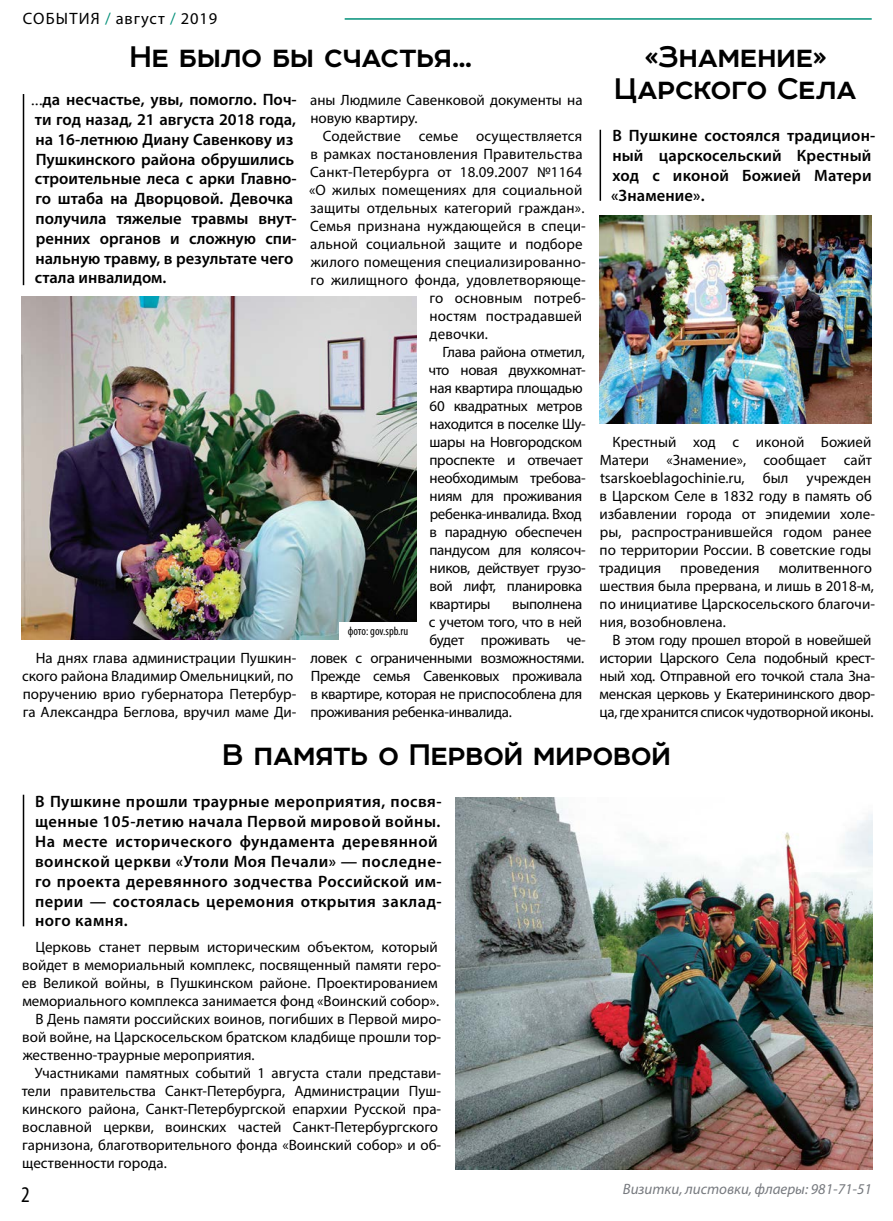
<style>
.page{position:relative;width:893px;height:1221px;background:#fff}
.page>*{position:absolute;margin:0;border:0;box-sizing:border-box;transform-origin:0 0}
.t1{font:700 34.5px/31.5px "Room";letter-spacing:-.005em;color:#000;text-align:center}
.t2{font:condensed 22.5px "Myriad Pro";color:#000}
.t3{font:600 16.5px/19.8px "Myriad Pro";letter-spacing:.01em;color:#000}
.t4{font:600 16.5px/19.8px "Myriad Pro";letter-spacing:.03em;color:#000}
.t5{font:16.5px "Myriad Pro";letter-spacing:.055em;color:#000}
.t6{font:15px/18px "Myriad Pro";color:#000}
.t7{font:15px/18px "Myriad Pro";letter-spacing:-.02em;color:#000}
.t8{font:italic 15px "Myriad Pro";color:#777a7f}
.t9{font:15px "Myriad Pro";letter-spacing:-.025em;color:#000}
.t10{font:condensed 12px "Myriad Pro";color:#000}
.s1{color:#008f78}
.s2{font-family:"Constantia";font-weight:400}
</style>
<div class="page">
<hr style="left:345px;top:18px;width:527px;height:2px;background:#008f78">
<img style="left:21px;top:296px;width:396px;height:343px">
<hr style="left:23px;top:94px;width:1px;height:191px;background:#000">
<hr style="left:23px;top:794px;width:1px;height:132px;background:#000">
<hr style="left:600px;top:130px;width:1px;height:71px;background:#000">
<img style="left:455px;top:797px;width:417px;height:371px">
<div style="left:339px;top:622px;width:78px;height:17px;background:#fff"></div>
<img style="left:600px;top:216px;width:272px;height:208px">
<p class="t5" style="left:23px;top:9px;width:196px">СОБЫТИЯ <span class="s1">/</span> август <span class="s1">/</span> 2019</p>
<h1 class="t1" style="left:614px;top:41px;width:244px">«Знамение»<br>Царского Села</h1>
<p class="t3" style="left:611px;top:125px;width:266px">В Пушкине состоялся традицион&shy;ный царскосельский Крестный ход с иконой Божией Матери «Знамение».</p>
<h1 class="t1" style="left:130px;top:41px;width:344px">Не было бы счастья…</h1>
<p class="t3" style="left:31px;top:89px;width:268px"><span class="s2">…</span>да несчастье, увы, помогло. Поч&shy;ти год назад, 21 августа 2018 года, на 16-летнюю Диану Савенкову из<br>Пушкинского района обрушились строительные леса с арки Главно&shy;го штаба на Дворцовой. Девочка получила тяжелые травмы внут&shy;ренних органов и сложную спи&shy;нальную травму, в результате чего стала инвалидом.</p>
<p class="t6" style="left:310px;top:91px;width:274px">аны Людмиле Савенковой документы на новую квартиру.</p>
<p class="t6" style="left:323px;top:127px;width:261px">Содействие семье осуществляется</p>
<p class="t6" style="left:310px;top:145px;width:274px">в рамках постановления Правительства</p>
<p class="t6" style="left:310px;top:163px;width:273px">Санкт-Петербурга от 18.09.2007 №1164</p>
<p class="t6" style="left:309px;top:181px;width:275px">«О жилых помещениях для социальной</p>
<p class="t6" style="left:310px;top:199px;width:276px">защиты отдельных категорий граждан».</p>
<p class="t6" style="left:310px;top:217px;width:277px">Семья признана нуждающейся в специ-</p>
<p class="t6" style="left:310px;top:235px;width:274px">альной социальной защите и подборе</p>
<p class="t6" style="left:311px;top:253px;width:276px">жилого помещения специализированно-</p>
<p class="t6" style="left:310px;top:271px;width:277px">го жилищного фонда, удовлетворяюще-</p>
<p class="t6" style="left:429px;top:289px;width:158px">го основным потреб-</p>
<p class="t6" style="left:429px;top:307px;width:154px">ностям пострадавшей</p>
<p class="t6" style="left:430px;top:325px;width:60px">девочки.</p>
<p class="t7" style="left:443px;top:343px;width:144px">Глава района отметил,</p>
<p class="t7" style="left:428px;top:361px;width:159px">что новая двухкомнат-</p>
<p class="t7" style="left:429px;top:379px;width:155px">ная квартира площадью</p>
<p class="t7" style="left:430px;top:397px;width:154px">60 квадратных метров</p>
<p class="t7" style="left:429px;top:415px;width:158px">находится в поселке Шу-</p>
<p class="t7" style="left:429px;top:433px;width:154px">шары на Новгородском</p>
<p class="t7" style="left:429px;top:451px;width:155px">проспекте и отвечает</p>
<p class="t7" style="left:429px;top:469px;width:158px">необходимым требова-</p>
<p class="t7" style="left:429px;top:487px;width:154px">ниям для проживания</p>
<p class="t7" style="left:430px;top:505px;width:154px">ребенка-инвалида. Вход</p>
<p class="t7" style="left:429px;top:523px;width:154px">в парадную обеспечен</p>
<p class="t7" style="left:429px;top:541px;width:158px">пандусом для колясоч-</p>
<p class="t7" style="left:429px;top:559px;width:158px">ников, действует грузо-</p>
<p class="t7" style="left:429px;top:577px;width:155px">вой лифт, планировка</p>
<p class="t7" style="left:429px;top:595px;width:63px">квартиры</p>
<p class="t7" style="left:512px;top:595px;width:72px">выполнена</p>
<p class="t7" style="left:429px;top:613px;width:155px">с учетом того, что в ней</p>
<p class="t9" style="left:429px;top:631px;width:158px">будет проживать че-</p>
<p class="t7" style="left:310px;top:649px;width:275px">ловек с ограниченными возможностями.</p>
<p class="t7" style="left:311px;top:667px;width:273px">Прежде семья Савенковых проживала</p>
<p class="t7" style="left:310px;top:685px;width:273px">в квартире, которая не приспособлена для</p>
<p class="t7" style="left:310px;top:703px;width:203px">проживания ребенка-инвалида.</p>
<h1 class="t1" style="left:223px;top:738px;width:449px">В память о Первой мировой</h1>
<p class="t6" style="left:599px;top:433px;width:277px;text-indent:14px">Крестный ход с иконой Божией<br>Матери «Знамение», сообщает сайт tsarskoeblagochinie.ru, был учрежден в Царском Селе в 1832 году в память об избавлении города от эпидемии холе&shy;ры, распространившейся годом ранее по территории России. В советские годы традиция</p>
<p class="t6" style="left:600px;top:559px;width:277px;text-indent:179px">молитвенного шествия была прервана, и лишь в 2018-м, по инициативе Царскосельского благочи&shy;ния, возобновлена.</p>
<p class="t7" style="left:600px;top:631px;width:277px;text-indent:13px">В этом году прошел второй в новейшей истории Царского Села подобный крест&shy;ный ход. Отправной его точкой стала Зна&shy;менская церковь у Екатерининского двор&shy;ца, где хранится список чудотворной иконы.</p>
<p class="t6" style="left:680px;top:559px;width:81px">проведения</p>
<p class="t10" style="left:348px;top:624px;width:62px">фото: gov.spb.ru</p>
<p class="t6" style="left:22px;top:649px;width:276px;text-indent:14px">На днях глава администрации Пушкин&shy;ского района Владимир Омельницкий, по поручению врио губернатора Петербур&shy;га Александра Беглова, вручил маме Ди-</p>
<p class="t4" style="left:35px;top:791px;width:408px">В Пушкине прошли траурные мероприятия, посвя&shy;щенные 105-летию начала Первой мировой войны.<br>На месте исторического фундамента деревянной воинской церкви «Утоли Моя Печали» — последне&shy;го проекта деревянного зодчества Российской им&shy;перии — состоялась церемония открытия заклад&shy;ного камня.</p>
<p class="t6" style="left:35px;top:937px;width:404px">Церковь станет первым историческим объектом, который</p>
<p class="t6" style="left:22px;top:955px;width:420px">войдет в мемориальный комплекс, посвященный памяти геро-</p>
<p class="t6" style="left:22px;top:973px;width:417px">ев Великой войны, в Пушкинском районе. Проектированием</p>
<p class="t6" style="left:22px;top:991px;width:418px">мемориального комплекса занимается фонд «Воинский собор».</p>
<p class="t6" style="left:35px;top:1009px;width:407px">В День памяти российских воинов, погибших в Первой миро-</p>
<p class="t6" style="left:22px;top:1027px;width:420px">вой войне, на Царскосельском братском кладбище прошли тор-</p>
<p class="t6" style="left:23px;top:1045px;width:234px">жественно-траурные мероприятия.</p>
<p class="t6" style="left:35px;top:1063px;width:408px">Участниками памятных событий 1 августа стали представи-</p>
<p class="t6" style="left:22px;top:1081px;width:421px">тели правительства Санкт-Петербурга, Администрации Пуш-</p>
<p class="t6" style="left:22px;top:1099px;width:420px">кинского района, Санкт-Петербургской епархии Русской пра-</p>
<p class="t6" style="left:22px;top:1117px;width:417px">вославной церкви, воинских частей Санкт-Петербургского</p>
<p class="t6" style="left:22px;top:1135px;width:420px">гарнизона, благотворительного фонда «Воинский собор» и об-</p>
<p class="t6" style="left:22px;top:1153px;width:146px">щественности города.</p>
<h2 class="t2" style="left:21px;top:1180px;width:10px">2</h2>
<p class="t8" style="left:623px;top:1179px;width:250px">Визитки, листовки, флаеры: 981-71-51</p>
</div>
